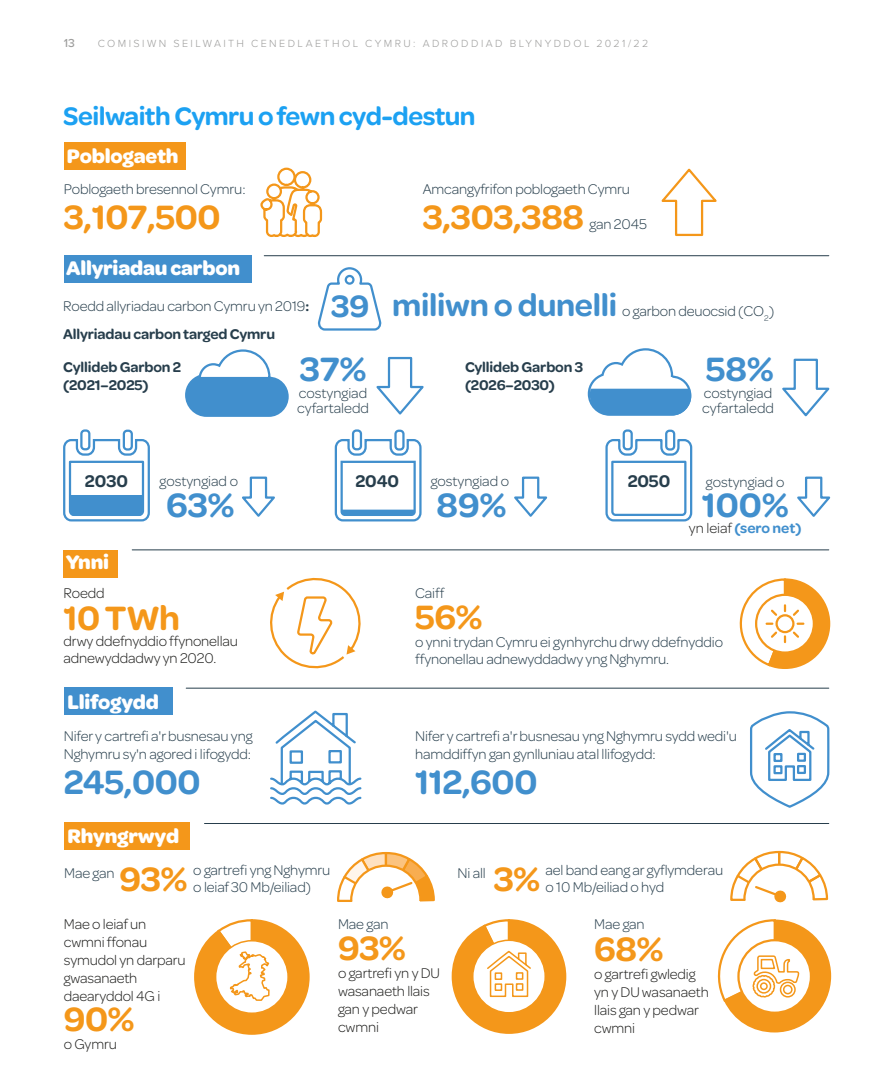
<style>
.page{position:relative;width:893px;height:1085px;background:#fff}
.page>*{position:absolute;margin:0;border:0;box-sizing:border-box;transform-origin:0 0}
.Body{font:600 36px "Omnes";letter-spacing:-.01em;color:#f4971a}
.Body-2{font:600 36px "Omnes";letter-spacing:-.01em;color:#418fcd}
.Body-3{font:600 33px "Omnes";color:#418fcd}
.t1{font:600 27px "Omnes";letter-spacing:-.02em;color:#1ca1f2}
.sub_small{font:700 21px "Omnes";letter-spacing:-.01em;color:#fff}
.Body-4{font:600 18px "Omnes";letter-spacing:-.01em;color:#273e4c}
.Body-5{font:300 15px/16.5px "Omnes";letter-spacing:-.01em;color:#273e4c}
.Body-6{font:300 15px/18px "Omnes";letter-spacing:-.01em;color:#1d1d1b}
.Body-7{font:600 15px/18px "Omnes";letter-spacing:-.01em;color:#273e4c}
.t2{font:600 15px "Omnes";color:#418fcd}
.t3{font:500 12px "Proxima Nova";color:#9d9d9c}
.t4{font:300 10.8px "Proxima Nova";letter-spacing:.225em;color:#9d9d9c}
.s1{font-weight:600}
.s2{font-weight:600;font-size:33px;color:#418fcd}
.s3{font-weight:300;color:#1d1d1b}
</style>
<div class="page">
<div style="left:64px;top:822px;width:125px;height:27px;background:#f4971a"></div>
<div style="left:64px;top:687px;width:108px;height:27px;background:#418fcd"></div>
<div style="left:63px;top:550px;width:55px;height:27px;background:#f4971a"></div>
<div style="left:64px;top:255px;width:188px;height:27px;background:#418fcd"></div>
<div style="left:64px;top:142px;width:122px;height:27px;background:#f4971a"></div>
<svg style="left:270px;top:710px;width:92px;height:95px"></svg>
<svg style="left:750px;top:711px;width:80px;height:97px"></svg>
<svg style="left:242px;top:476px;width:33px;height:41px"></svg>
<hr style="left:264px;top:255px;width:565px;height:1px;background:#273e4c">
<hr style="left:132px;top:549px;width:697px;height:1px;background:#273e4c">
<svg style="left:185px;top:349px;width:104px;height:68px"></svg>
<svg style="left:587px;top:348px;width:105px;height:68px"></svg>
<hr style="left:204px;top:823px;width:625px;height:1px;background:#273e4c">
<hr style="left:186px;top:687px;width:643px;height:1px;background:#273e4c">
<svg style="left:270px;top:577px;width:91px;height:92px"></svg>
<svg style="left:605px;top:429px;width:88px;height:93px"></svg>
<svg style="left:797px;top:476px;width:34px;height:41px"></svg>
<svg style="left:63px;top:429px;width:87px;height:93px"></svg>
<svg style="left:514px;top:476px;width:34px;height:41px"></svg>
<svg style="left:334px;top:429px;width:88px;height:93px"></svg>
<svg style="left:717px;top:850px;width:115px;height:183px"></svg>
<svg style="left:376px;top:356px;width:48px;height:59px"></svg>
<svg style="left:782px;top:358px;width:48px;height:59px"></svg>
<div style="left:277px;top:168px;width:19px;height:18px;border:2px solid #f4971a;border-radius:50%"></div>
<svg style="left:260px;top:170px;width:63px;height:68px"></svg>
<svg style="left:661px;top:168px;width:56px;height:69px"></svg>
<svg style="left:317px;top:267px;width:65px;height:64px"></svg>
<svg style="left:194px;top:919px;width:116px;height:116px"></svg>
<svg style="left:451px;top:919px;width:116px;height:115px"></svg>
<svg style="left:739px;top:578px;width:92px;height:91px"></svg>
<svg style="left:337px;top:852px;width:98px;height:50px"></svg>
<div style="left:375px;top:899px;width:16px;height:6px;background:#fff"></div>
<p class="t3" style="left:64px;top:34px;width:13px">13</p>
<p class="t4" style="left:98px;top:35px;width:552px">COMISIWN SEILWAITH CENEDLAETHOL CYMRU: ADRODDIAD BLYNYDDOL 2021/22</p>
<p class="t1" style="left:63px;top:97px;width:414px">Seilwaith Cymru o fewn cyd-destun</p>
<h2 class="sub_small" style="left:67px;top:141px;width:113px">Poblogaeth</h2>
<p class="Body-5" style="left:64px;top:180px;width:183px">Poblogaeth bresennol Cymru:</p>
<p class="Body" style="left:64px;top:192px;width:158px">3,107,500</p>
<h2 class="sub_small" style="left:66px;top:253px;width:176px">Allyriadau carbon</h2>
<p class="Body-5" style="left:63px;top:296px;width:247px">Roedd allyriadau carbon Cymru yn 2019<span class="s1">:</span></p>
<p class="Body-7" style="left:63px;top:324px;width:213px">Allyriadau carbon targed Cymru</p>
<p class="Body-3" style="left:331px;top:283px;width:40px">39</p>
<p class="Body-7" style="left:63px;top:356px;width:119px">Cyllideb Garbon 2 (2021–2025)</p>
<p class="Body-2" style="left:300px;top:344px;width:68px">37%</p>
<p class="Body-5" style="left:297px;top:385px;width:73px;line-height:15px">costyngiad cyfartaledd</p>
<p class="Body-5" style="left:423px;top:180px;width:209px">Amcangyfrifon poblogaeth Cymru</p>
<p class="Body" style="left:423px;top:192px;width:163px">3,303,388</p>
<p class="Body-5" style="left:589px;top:215px;width:59px">gan 2045</p>
<p class="Body-5" style="left:392px;top:302px;width:384px"><span class="s2">miliwn o dunelli</span> o garbon deuocsid (CO<sub>2</sub>)</p>
<p class="Body-7" style="left:465px;top:356px;width:120px">Cyllideb Garbon 3 (2026–2030)</p>
<p class="Body-2" style="left:706px;top:344px;width:69px">58%</p>
<p class="Body-5" style="left:702px;top:385px;width:73px;line-height:15px">costyngiad cyfartaledd</p>
<p class="Body-5" style="left:160px;top:471px;width:80px">gostyngiad o</p>
<p class="Body-5" style="left:431px;top:471px;width:80px">gostyngiad o</p>
<p class="Body-5" style="left:706px;top:472px;width:80px">gostyngiad o</p>
<p class="Body-4" style="left:85px;top:468px;width:45px">2030</p>
<p class="Body-4" style="left:355px;top:468px;width:45px">2040</p>
<p class="Body-4" style="left:628px;top:468px;width:44px">2050</p>
<h2 class="sub_small" style="left:66px;top:547px;width:45px">Ynni</h2>
<p class="Body-2" style="left:166px;top:480px;width:70px">63%</p>
<p class="Body-6" style="left:64px;top:583px;width:42px">Roedd</p>
<p class="Body" style="left:64px;top:592px;width:118px">10 TWh</p>
<p class="Body-6" style="left:64px;top:632px;width:176px;line-height:16.5px">drwy ddefnyddio ffynonellau adnewyddadwy yn 2020.</p>
<h2 class="sub_small" style="left:67px;top:687px;width:93px">Llifogydd</h2>
<p class="Body-5" style="left:64px;top:726px;width:190px;line-height:18px">Nifer y cartrefi a'r busnesau yng<br>Nghymru sy'n agored i lifogydd:</p>
<p class="Body-2" style="left:64px;top:757px;width:138px">245,000</p>
<h2 class="sub_small" style="left:67px;top:821px;width:113px">Rhyngrwyd</h2>
<p class="Body-2" style="left:437px;top:480px;width:71px">89%</p>
<p class="Body-2" style="left:702px;top:480px;width:88px">100%</p>
<p class="Body-5" style="left:415px;top:584px;width:31px">Caiff</p>
<p class="t2" style="left:689px;top:518px;width:114px"><span class="s3">yn leiaf</span> (sero net)</p>
<p class="Body" style="left:415px;top:591px;width:69px">56%</p>
<p class="Body-5" style="left:415px;top:633px;width:309px">o ynni trydan Cymru ei gynhyrchu drwy ddefnyddio ffynonellau adnewyddadwy yng Nghymru.</p>
<p class="Body-5" style="left:415px;top:726px;width:323px;line-height:18px">Nifer y cartrefi a'r busnesau yng Nghymru sydd wedi'u hamddiffyn gan gynlluniau atal llifogydd:</p>
<p class="Body-2" style="left:415px;top:757px;width:124px">112,600</p>
<p class="Body-5" style="left:193px;top:860px;width:139px">o gartrefi yng Nghymru o leiaf 30 Mb/eiliad)</p>
<p class="Body-5" style="left:546px;top:860px;width:179px">ael band eang ar gyflymderau o 10 Mb/eiliad o hyd</p>
<p class="Body" style="left:120px;top:853px;width:69px">93%</p>
<p class="Body-6" style="left:64px;top:914px;width:123px">Mae o leiaf un cwmni ffonau symudol yn darparu gwasanaeth daearyddol 4G i</p>
<p class="Body" style="left:64px;top:993px;width:72px">90%</p>
<p class="Body-6" style="left:64px;top:1033px;width:55px">o Gymru</p>
<p class="Body" style="left:494px;top:853px;width:48px">3%</p>
<p class="Body-5" style="left:64px;top:863px;width:52px">Mae gan</p>
<p class="Body-5" style="left:457px;top:863px;width:30px">Ni all</p>
<p class="Body-5" style="left:338px;top:915px;width:52px">Mae gan</p>
<p class="Body-5" style="left:594px;top:914px;width:52px">Mae gan</p>
<p class="Body" style="left:338px;top:923px;width:69px">93%</p>
<p class="Body-6" style="left:338px;top:963px;width:104px">o gartrefi yn y DU wasanaeth llais gan y pedwar cwmni</p>
<p class="Body" style="left:594px;top:923px;width:71px">68%</p>
<p class="Body-6" style="left:594px;top:963px;width:116px">o gartrefi gwledig yn y DU wasanaeth llais gan y pedwar cwmni</p>
</div>
